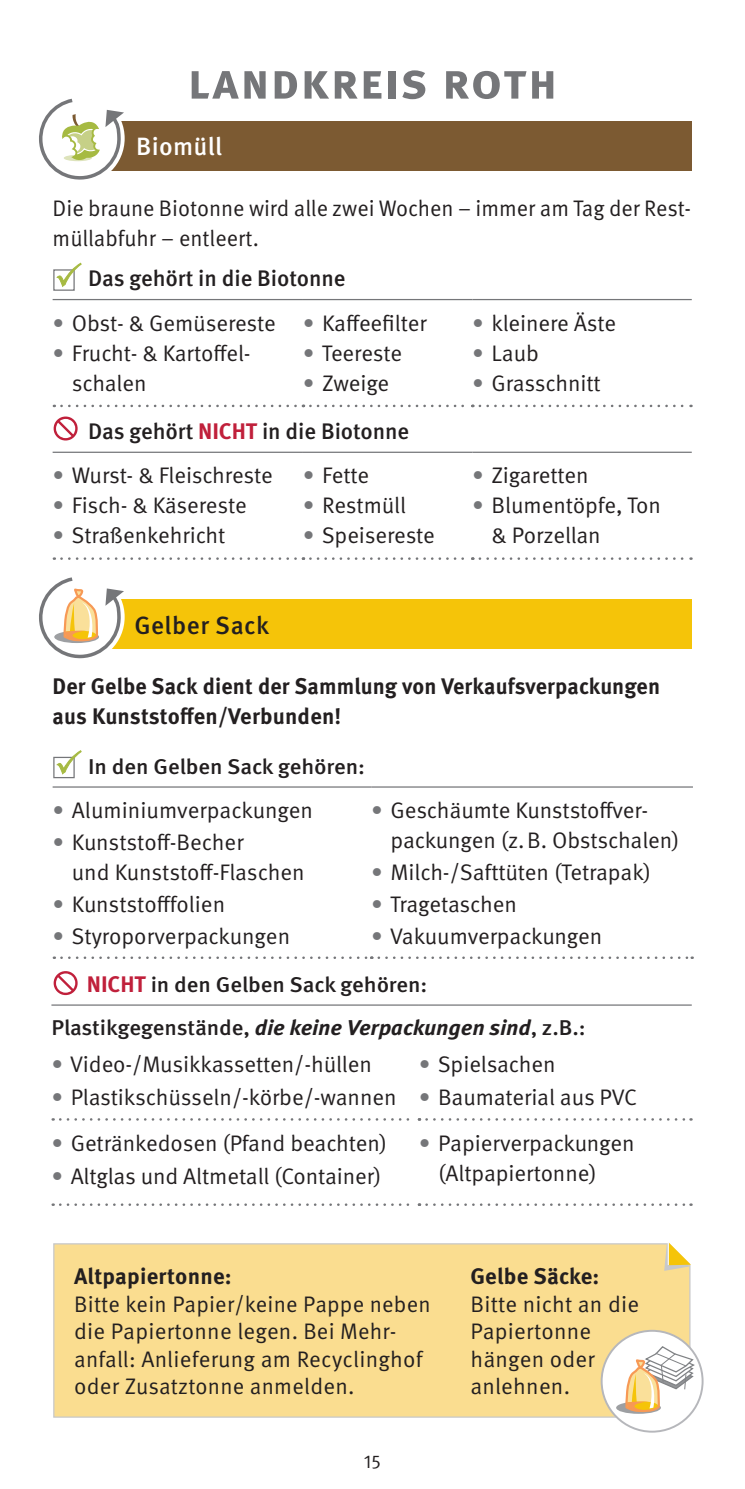
<style>
.page{position:relative;width:745px;height:1489px;background:#fff}
.page>*{position:absolute;margin:0;border:0;box-sizing:border-box;transform-origin:0 0}
.t1{font:700 50px "Meta OT";letter-spacing:.02em;color:#757679}
.t2{font:500 25px "Meta OT";letter-spacing:.015em;color:#231f20}
.t3{font:500 25px "Meta OT";letter-spacing:.01em;color:#fff}
.t4{font:22.5px/27.5px "Meta OT";letter-spacing:-.005em;color:#231f20}
.t5{font:700 22.5px/30px "Meta OT";letter-spacing:.005em;color:#231f20}
.t6{font:500 22.5px "Meta OT";letter-spacing:-.005em;color:#231f20}
.t7{font:700 22.5px "Meta OT";color:#c0203b}
.t8{font:500 21.5px/43.2px "Meta OT";letter-spacing:-.005em;color:#231f20;scale:1.05 1}
.t9{font:18.75px "Meta OT";color:#231f20}
.s1{color:#757679}
.s2{font-weight:700;color:#c0203b}
.s3{font-weight:700;font-size:22.5px;color:#c0203b}
.s4{font-weight:700;font-style:italic}
</style>
<div class="page">
<div style="left:53px;top:1243px;width:637px;height:175px;background:#fadd90"></div>
<div style="left:601px;top:1330px;width:101px;height:101px;background:#fff;border-radius:50%"></div>
<div style="left:600px;top:1329px;width:103px;height:103px;border:2px solid #b6b7bb;border-radius:50%"></div>
<svg style="left:663px;top:1242px;width:27px;height:28px"></svg>
<svg style="left:615px;top:1401px;width:45px;height:12px"></svg>
<svg style="left:623px;top:1340px;width:72px;height:73px"></svg>
<div style="left:58px;top:121px;width:632px;height:50px;background:#7c5a32"></div>
<hr style="left:53px;top:299px;width:250px;height:1px;background:#757679">
<hr style="left:303px;top:299px;width:169px;height:1px;background:#757679">
<hr style="left:472px;top:299px;width:219px;height:1px;background:#757679">
<svg style="left:61px;top:404px;width:243px;height:3px"></svg>
<svg style="left:310px;top:404px;width:163px;height:3px"></svg>
<svg style="left:479px;top:404px;width:212px;height:3px"></svg>
<div style="left:53px;top:269px;width:22px;height:22px;background:#fff;border:1px solid #757679"></div>
<svg style="left:56px;top:262px;width:26px;height:26px"></svg>
<div style="left:33px;top:92px;width:92px;height:92px;background:#fff;border-radius:50%"></div>
<svg style="left:39px;top:98px;width:85px;height:82px"></svg>
<hr style="left:53px;top:451px;width:250px;height:2px;background:#757679">
<hr style="left:303px;top:451px;width:169px;height:2px;background:#757679">
<hr style="left:472px;top:451px;width:219px;height:2px;background:#757679">
<svg style="left:61px;top:557px;width:243px;height:3px"></svg>
<svg style="left:310px;top:557px;width:163px;height:3px"></svg>
<svg style="left:479px;top:557px;width:212px;height:3px"></svg>
<svg style="left:51px;top:414px;width:29px;height:28px"></svg>
<svg style="left:54px;top:416px;width:24px;height:24px"></svg>
<div style="left:56px;top:599px;width:635px;height:50px;background:#f5c409"></div>
<div style="left:33px;top:571px;width:92px;height:92px;background:#fff;border-radius:50%"></div>
<svg style="left:39px;top:577px;width:85px;height:82px"></svg>
<hr style="left:53px;top:786px;width:318px;height:1px;background:#757679">
<hr style="left:371px;top:786px;width:321px;height:1px;background:#757679">
<svg style="left:61px;top:956px;width:311px;height:2px"></svg>
<svg style="left:378px;top:956px;width:314px;height:2px"></svg>
<hr style="left:51px;top:1004px;width:367px;height:1px;background:#757679">
<hr style="left:418px;top:1004px;width:273px;height:1px;background:#757679">
<svg style="left:60px;top:1118px;width:359px;height:2px"></svg>
<svg style="left:426px;top:1118px;width:265px;height:2px"></svg>
<svg style="left:60px;top:1203px;width:359px;height:2px"></svg>
<svg style="left:426px;top:1203px;width:265px;height:2px"></svg>
<div style="left:53px;top:756px;width:22px;height:22px;background:#fff;border:1px solid #757679"></div>
<svg style="left:56px;top:750px;width:26px;height:25px"></svg>
<svg style="left:54px;top:971px;width:24px;height:24px"></svg>
<h1 class="t1" style="left:187px;top:50px;width:371px">landkreis roth</h1>
<p class="t3" style="left:136px;top:131px;width:87px">Biomüll</p>
<p class="t4" style="left:53px;top:193px;width:637px;line-height:30px">Die braune Biotonne wird alle zwei Wochen – immer am Tag der Rest&shy;müllabfuhr – entleert.</p>
<p class="t6" style="left:88px;top:265px;width:259px">Das gehört in die Biotonne</p>
<p class="t4" style="left:53px;top:309px;width:225px"><span class="s1">•</span> Obst- &amp; Gemüsereste</p>
<p class="t4" style="left:72px;top:338px;width:178px;line-height:30px;text-indent:-19px"><span class="s1">•</span> Frucht- &amp; Kartoffel&shy;schalen</p>
<p class="t4" style="left:472px;top:309px;width:145px"><span class="s1">•</span> kleinere Äste</p>
<p class="t4" style="left:472px;top:339px;width:68px"><span class="s1">•</span> Laub</p>
<p class="t4" style="left:472px;top:369px;width:130px"><span class="s1">•</span> Grasschnitt</p>
<p class="t4" style="left:303px;top:309px;width:125px"><span class="s1">•</span> Kaffeefilter</p>
<p class="t4" style="left:303px;top:339px;width:101px"><span class="s1">•</span> Teereste</p>
<p class="t4" style="left:303px;top:369px;width:88px"><span class="s1">•</span> Zweige</p>
<p class="t6" style="left:88px;top:417px;width:123px">Das gehört <span class="s2">NICH</span></p>
<p class="t6" style="left:246px;top:417px;width:165px"><span class="s2">T</span> in die Biotonne</p>
<p class="t4" style="left:53px;top:462px;width:221px"><span class="s1">•</span> Wurst- &amp; Fleischreste</p>
<p class="t4" style="left:53px;top:492px;width:195px"><span class="s1">•</span> Fisch- &amp; Käsereste</p>
<p class="t4" style="left:53px;top:522px;width:174px"><span class="s1">•</span> Straßenkehricht</p>
<p class="t4" style="left:303px;top:462px;width:68px"><span class="s1">•</span> Fette</p>
<p class="t4" style="left:303px;top:492px;width:104px"><span class="s1">•</span> Restmüll</p>
<p class="t4" style="left:303px;top:522px;width:133px"><span class="s1">•</span> Speisereste</p>
<p class="t2" style="left:134px;top:609px;width:136px">Gelber Sack</p>
<p class="t4" style="left:472px;top:462px;width:118px"><span class="s1">•</span> Zigaretten</p>
<p class="t4" style="left:491px;top:491px;width:171px;line-height:30px;text-indent:-19px"><span class="s1">•</span> Blumentöpfe, Ton &amp; Porzellan</p>
<p class="t5" style="left:53px;top:671px;width:608px">Der Gelbe Sack dient der Sammlung von Verkaufsverpackungen aus Kunststoffen/Verbunden!</p>
<p class="t8" style="left:88px;top:745px;width:265px">In den Gelben Sack gehören:</p>
<p class="t4" style="left:53px;top:796px;width:262px"><span class="s1">•</span> Aluminiumverpackungen</p>
<p class="t4" style="left:72px;top:827px;width:234px;line-height:30px;text-indent:-19px"><span class="s1">•</span> Kunststoff-Becher<br>und Kunststoff-Flaschen</p>
<p class="t4" style="left:53px;top:890px;width:174px"><span class="s1">•</span> Kunststofffolien</p>
<p class="t4" style="left:53px;top:922px;width:239px"><span class="s1">•</span> Styroporverpackungen</p>
<p class="t4" style="left:390px;top:795px;width:290px;line-height:30px;text-indent:-19px"><span class="s1">•</span> Geschäumte Kunststoffver&shy;packungen (z.B. Obstschalen)</p>
<p class="t4" style="left:371px;top:858px;width:281px"><span class="s1">•</span> Milch-/Safttüten (Tetrapak)</p>
<p class="t4" style="left:371px;top:890px;width:147px"><span class="s1">•</span> Tragetaschen</p>
<p class="t4" style="left:371px;top:922px;width:232px"><span class="s1">•</span> Vakuumverpackungen</p>
<p class="t7" style="left:87px;top:969px;width:13px">NICH</p>
<p class="t8" style="left:51px;top:963px;width:510px;text-indent:83px"><span class="s3">T</span> in den Gelben Sack gehören:<br>Plastikgegenstände, <span class="s4">die keine Verpackungen sind</span>, z.B.:</p>
<p class="t4" style="left:51px;top:1050px;width:322px"><span class="s1">•</span> Video-/Musikkassetten/-hüllen</p>
<p class="t4" style="left:51px;top:1083px;width:346px"><span class="s1">•</span> Plastikschüsseln/-körbe/-wannen</p>
<p class="t4" style="left:418px;top:1050px;width:138px"><span class="s1">•</span> Spielsachen</p>
<p class="t4" style="left:418px;top:1083px;width:219px"><span class="s1">•</span> Baumaterial aus PVC</p>
<p class="t4" style="left:51px;top:1129px;width:337px"><span class="s1">•</span> Getränkedosen (Pfand beachten)</p>
<p class="t4" style="left:51px;top:1162px;width:331px"><span class="s1">•</span> Altglas und Altmetall (Container)</p>
<p class="t4" style="left:438px;top:1127px;width:198px;line-height:30px;text-indent:-19px"><span class="s1">•</span> Papierverpackungen (Altpapiertonne)</p>
<p class="t5" style="left:74px;top:1261px;width:159px">Altpapiertonne:</p>
<p class="t4" style="left:74px;top:1290px;width:358px">Bitte kein Papier/keine Pappe neben die Papiertonne legen. Bei Mehr&shy;anfall: Anlieferung am Recyclinghof oder Zusatztonne anmelden.</p>
<p class="t9" style="left:364px;top:1449px;width:19px">15</p>
<p class="t5" style="left:470px;top:1261px;width:130px">Gelbe Säcke:</p>
<p class="t4" style="left:470px;top:1290px;width:170px">Bitte nicht an die<br>Papiertonne hängen oder anlehnen.</p>
</div>
